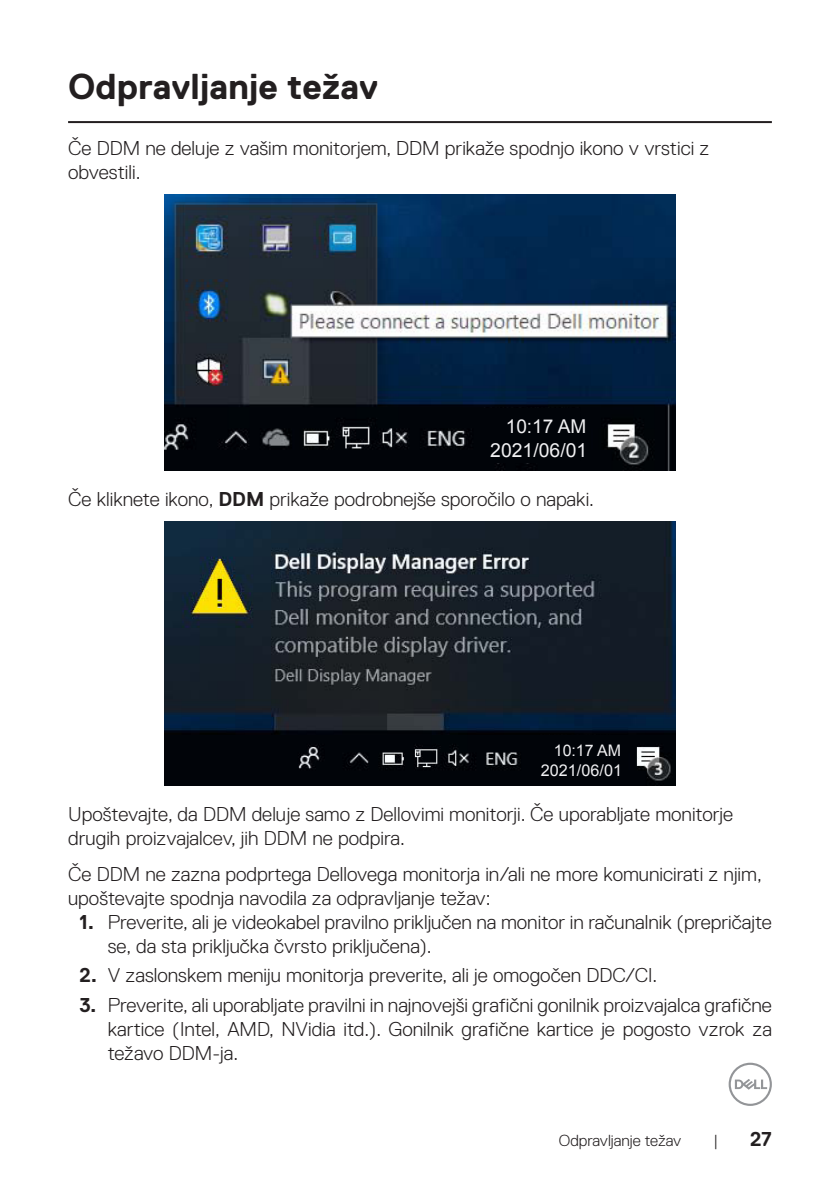
<style>
.page{position:relative;width:840px;height:1191px;background:#fff}
.page>*{position:absolute;margin:0;border:0;box-sizing:border-box;transform-origin:0 0}
.Head_1{font:700 36px "Dell Replica";color:#231f20}
.Paragraph{font:300 20px/24px "Dell Replica";color:#231f20}
.t1{font:700 20px "Dell Replica";color:#231f20}
.t2{font:19.4px "Arial";color:#f0f0f2}
.t3{font:19px "Arial";color:#f0f0f2}
.t4{font:16.2px "Arial";color:#f0f0f2}
.t5{font:300 16px "Dell Replica";color:#231f20}
.t6{font:16px "Arial";color:#f0f0f2}
.s1{font-weight:700}
</style>
<div class="page">
<svg style="left:728px;top:1062px;width:43px;height:44px"></svg>
<hr style="left:68px;top:121px;width:703px;height:2px;background:#231f20">
<img style="left:164px;top:194px;width:511px;height:276px">
<div style="left:475px;top:409px;width:104px;height:54px;background:#010409"></div>
<img style="left:164px;top:521px;width:511px;height:265px">
<div style="left:526px;top:735px;width:89px;height:47px;background:#010409"></div>
<p class="Head_1" style="left:68px;top:66px;width:311px">Odpravljanje težav</p>
<p class="Paragraph" style="left:68px;top:136px;width:642px">Če DDM ne deluje z vašim monitorjem, DDM prikaže spodnjo ikono v vrstici z obvestili.</p>
<p class="t3" style="left:505px;top:413px;width:82px">10:17 AM</p>
<p class="t2" style="left:490px;top:437px;width:98px">2021/06/01</p>
<p class="Paragraph" style="left:68px;top:487px;width:527px">Če kliknete ikono, <span class="s1">DDM</span> prikaže podrobnejše sporočilo o napaki.</p>
<p class="t6" style="left:553px;top:740px;width:69px">10:17 AM</p>
<p class="t4" style="left:540px;top:759px;width:83px">2021/06/01</p>
<p class="Paragraph" style="left:68px;top:802px;width:666px">Upoštevajte, da DDM deluje samo z Dellovimi monitorji. Če uporabljate monitorje drugih proizvajalcev, jih DDM ne podpira.</p>
<p class="Paragraph" style="left:68px;top:862px;width:694px">Če DDM ne zazna podprtega Dellovega monitorja in/ali ne more komunicirati z njim, upoštevajte spodnja navodila za odpravljanje težav:</p>
<p class="Paragraph" style="left:108px;top:910px;width:665px;text-indent:-28px"><span class="s1">1.</span> Preverite, ali je videokabel pravilno priključen na monitor in računalnik (prepričajte se, da sta priključka čvrsto priključena).</p>
<p class="Paragraph" style="left:79px;top:963px;width:579px"><span class="s1">2.</span> V zaslonskem meniju monitorja preverite, ali je omogočen DDC/CI.</p>
<p class="Paragraph" style="left:108px;top:993px;width:665px;text-align:justify;text-indent:-28px"><span class="s1">3.</span> Preverite, ali uporabljate pravilni in najnovejši grafični gonilnik proizvajalca grafične kartice (Intel, AMD, NVidia itd.). Gonilnik grafične kartice je pogosto vzrok za težavo DDM-ja.</p>
<p class="t5" style="left:558px;top:1131px;width:124px">Odpravljanje težav</p>
<p class="t5" style="left:713px;top:1131px;width:6px">|</p>
<p class="t1" style="left:749px;top:1127px;width:23px">27</p>
</div>
